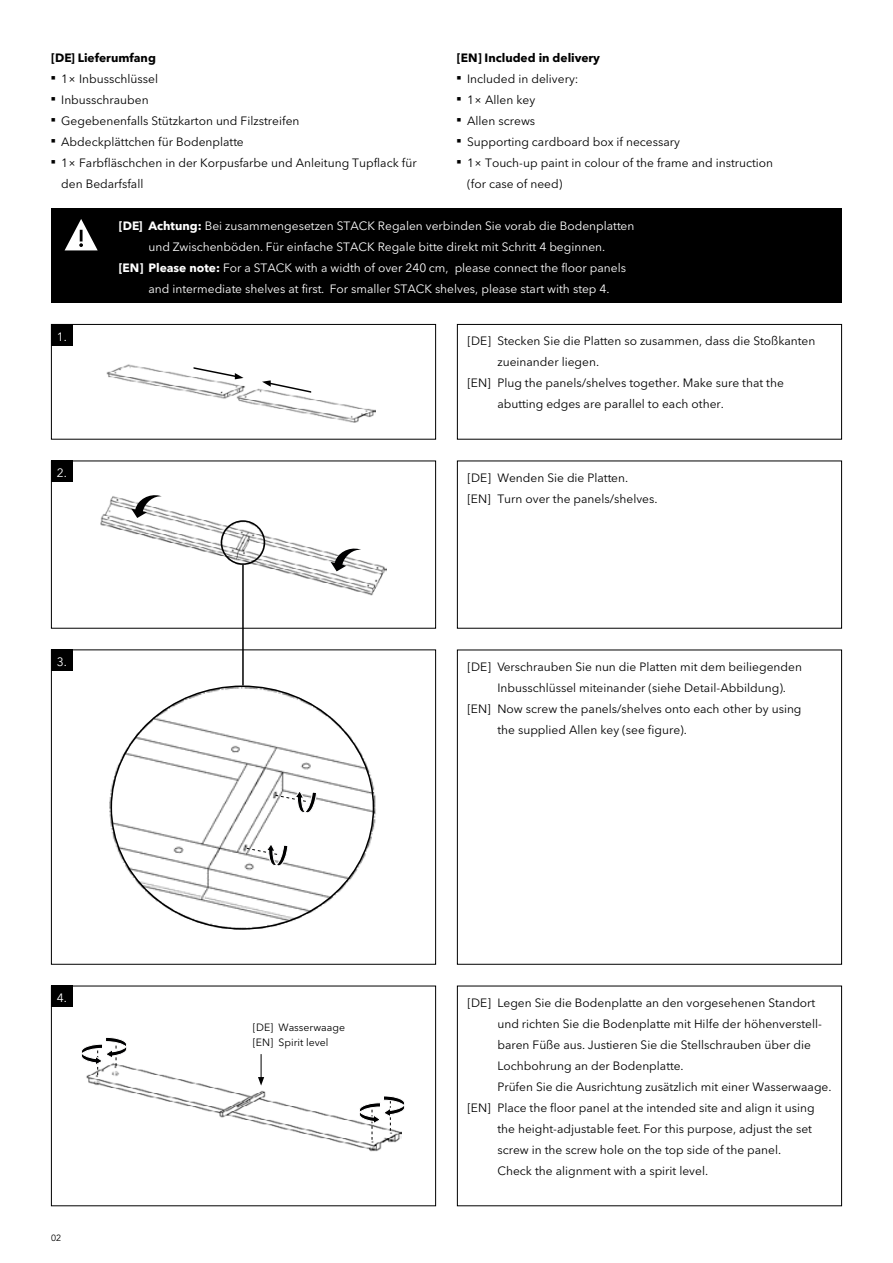
<style>
.page{position:relative;width:893px;height:1263px;background:#fff}
.page>*{position:absolute;margin:0;border:0;box-sizing:border-box;transform-origin:0 0}
.t1{font:12px/21px "Avenir Next LT Pro";color:#000}
.t2{font:12px "Avenir Next LT Pro";color:#fff}
.t3{font:700 12px "Avenir Next LT Pro";color:#000}
.t4{font:10.5px/15px "Avenir Next LT Pro";color:#000}
.t5{font:9px "Avenir LT Std";color:#000}
.s1{font-weight:700}
</style>
<div class="page">
<div style="left:51px;top:209px;width:791px;height:94px;background:#000"></div>
<svg style="left:65px;top:219px;width:33px;height:31px"></svg>
<img style="left:106px;top:364px;width:269px;height:58px">
<div style="left:51px;top:324px;width:385px;height:116px;border:1px solid #000"></div>
<img style="left:101px;top:496px;width:285px;height:99px">
<img style="left:109px;top:688px;width:267px;height:241px">
<div style="left:51px;top:649px;width:385px;height:316px;border:1px solid #000"></div>
<div style="left:457px;top:324px;width:385px;height:116px;border:1px solid #000"></div>
<div style="left:457px;top:461px;width:385px;height:168px;border:1px solid #000"></div>
<div style="left:457px;top:650px;width:385px;height:315px;border:1px solid #000"></div>
<svg style="left:275px;top:790px;width:42px;height:25px"></svg>
<svg style="left:246px;top:843px;width:42px;height:25px"></svg>
<svg style="left:192px;top:366px;width:51px;height:15px"></svg>
<svg style="left:262px;top:379px;width:51px;height:15px"></svg>
<div style="left:51px;top:324px;width:21px;height:21px;background:#000"></div>
<div style="left:51px;top:461px;width:21px;height:21px;background:#000"></div>
<div style="left:51px;top:649px;width:21px;height:22px;background:#000"></div>
<img style="left:86px;top:1067px;width:313px;height:84px">
<div style="left:51px;top:986px;width:385px;height:220px;border:1px solid #000"></div>
<div style="left:457px;top:986px;width:385px;height:220px;border:1px solid #000"></div>
<svg style="left:81px;top:1037px;width:48px;height:38px"></svg>
<svg style="left:357px;top:1095px;width:48px;height:45px"></svg>
<svg style="left:258px;top:1054px;width:6px;height:31px"></svg>
<div style="left:51px;top:986px;width:21px;height:21px;background:#000"></div>
<svg style="left:131px;top:495px;width:31px;height:23px"></svg>
<svg style="left:331px;top:547px;width:30px;height:24px"></svg>
<div style="left:221px;top:520px;width:44px;height:45px;border:2px solid #000;border-radius:50%"></div>
<hr style="left:242px;top:565px;width:2px;height:120px;background:#000">
<p class="t3" style="left:51px;top:47px;width:106px">[DE] Lieferumfang</p>
<p class="t3" style="left:457px;top:47px;width:145px">[EN] Included in delivery</p>
<p class="t1" style="left:61px;top:67px;width:357px">1× Inbusschlüssel<br>Inbusschrauben<br>Gegebenenfalls Stützkarton und Filzstreifen<br>Abdeckplättchen für Bodenplatte<br>1× Farbfläschchen in der Korpusfarbe und Anleitung Tupflack für den Bedarfsfall</p>
<p class="t1" style="left:467px;top:67px;width:307px">Included in delivery:<br>1× Allen key<br>Allen screws<br>Supporting cardboard box if necessary<br>1× Touch-up paint in colour of the frame and instruction (for case of need)</p>
<p class="t2" style="left:57px;top:326px;width:12px">1.</p>
<p class="t2" style="left:57px;top:463px;width:12px">2.</p>
<p class="t2" style="left:119px;top:215px;width:517px"><span class="s1">[DE] Achtung:</span> Bei zusammengesetzen STACK Regalen verbinden Sie vorab die Bodenplatten</p>
<p class="t2" style="left:148px;top:236px;width:458px">und Zwischenböden. Für einfache STACK Regale bitte direkt mit Schritt 4 beginnen.</p>
<p class="t2" style="left:119px;top:257px;width:509px"><span class="s1">[EN] Please note:</span> For a STACK with a width of over 240 cm, please connect the floor panels</p>
<p class="t2" style="left:148px;top:278px;width:463px">and intermediate shelves at first. For smaller STACK shelves, please start with step 4.</p>
<p class="t1" style="left:497px;top:330px;width:319px;text-indent:-30px">[DE] Stecken Sie die Platten so zusammen, dass die Stoßkanten zueinander liegen.</p>
<p class="t1" style="left:497px;top:372px;width:288px;text-indent:-30px">[EN] Plug the panels/shelves together. Make sure that the abutting edges are parallel to each other.</p>
<p class="t1" style="left:468px;top:466px;width:162px">[DE] Wenden Sie die Platten.</p>
<p class="t1" style="left:468px;top:487px;width:191px">[EN] Turn over the panels/shelves.</p>
<p class="t2" style="left:57px;top:652px;width:12px">3.</p>
<p class="t1" style="left:497px;top:655px;width:306px;text-indent:-30px">[DE] Verschrauben Sie nun die Platten mit dem beiliegenden<br>Inbusschlüssel miteinander (siehe Detail-Abbildung).</p>
<p class="t1" style="left:497px;top:697px;width:306px;text-indent:-30px">[EN] Now screw the panels/shelves onto each other by using the supplied Allen key (see figure).</p>
<p class="t2" style="left:57px;top:988px;width:12px">4.</p>
<p class="t1" style="left:497px;top:991px;width:336px;text-indent:-30px">[DE] Legen Sie die Bodenplatte an den vorgesehenen Standort und richten Sie die Bodenplatte mit Hilfe der höhenverstell&shy;baren Füße aus. Justieren Sie die Stellschrauben über die Lochbohrung an der Bodenplatte.<br>Prüfen Sie die Ausrichtung zusätzlich mit einer Wasserwaage.</p>
<p class="t4" style="left:253px;top:1019px;width:94px">[DE] Wasserwaage [EN] Spirit level</p>
<p class="t5" style="left:51px;top:1232px;width:12px">02</p>
<p class="t1" style="left:497px;top:1096px;width:319px;text-indent:-30px">[EN] Place the floor panel at the intended site and align it using the height-adjustable feet. For this purpose, adjust the set screw in the screw hole on the top side of the panel.<br>Check the alignment with a spirit level.</p>
</div>
